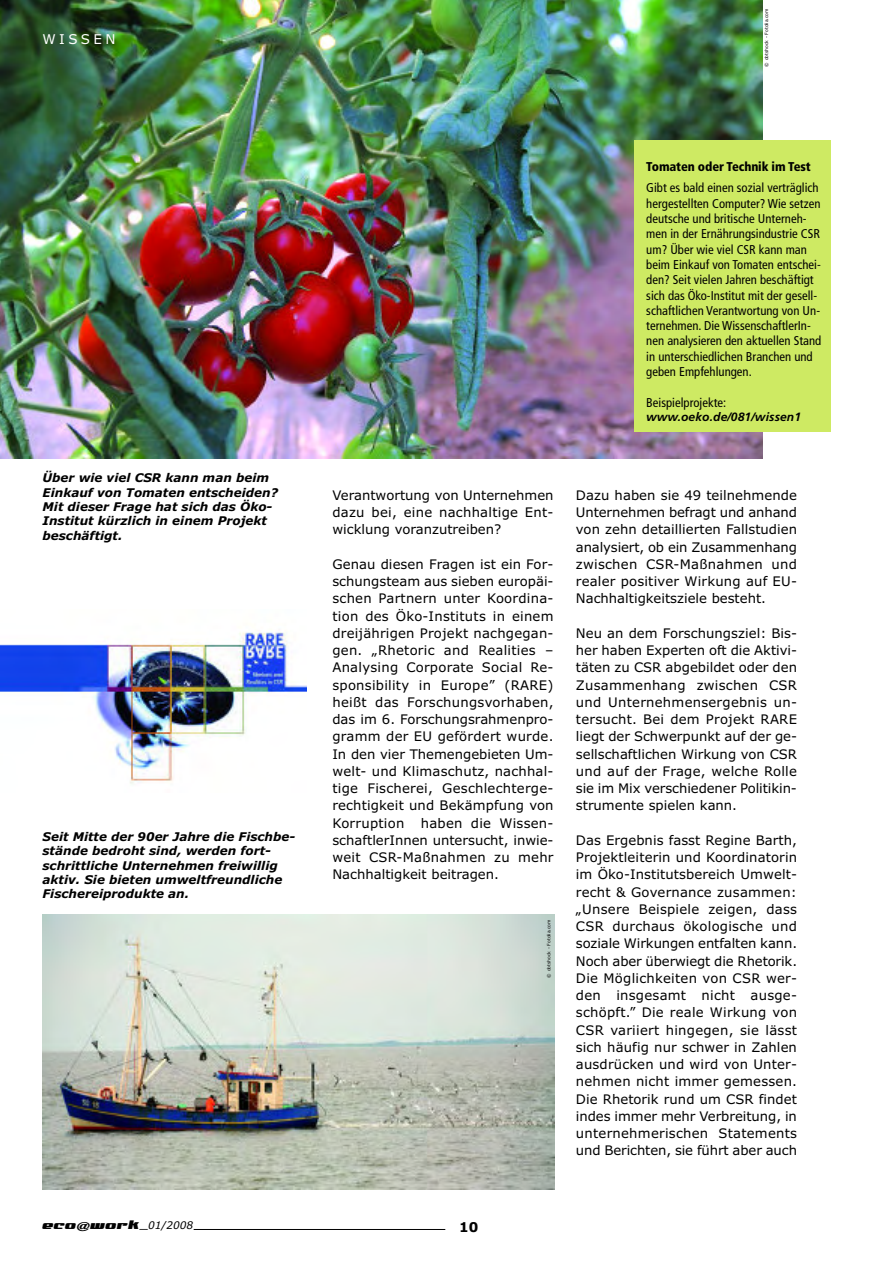
<style>
.page{position:relative;width:893px;height:1263px;background:#fff}
.page>*{position:absolute;margin:0;border:0;box-sizing:border-box;transform-origin:0 0}
.t1{font:13.5px "Nationalyze ALP";color:#000}
.t2{font:13.5px "Verdana";letter-spacing:.255em;color:#fff}
.t3{font:700 13.5px "Verdana";color:#000}
.t4{font:13.2px/17.2px "Verdana";color:#000;text-align:justify}
.t5{font:condensed 12.75px/15.3px "Frutiger";color:#000}
.t6{font:900 condensed 12.75px "Frutiger";letter-spacing:-.01em;color:#000}
.t7{font:italic 700 12px/14.4px "Verdana";color:#000}
.t8{font:italic 700 12px "Frutiger";letter-spacing:.01em;color:#000}
.t9{font:4.5px "Verdana";color:#000}
.s1{font-family:"Verdana";font-style:italic;font-size:10.5px}
</style>
<div class="page">
<img style="left:0;top:0;width:762px;height:458px">
<div style="left:634px;top:140px;width:197px;height:292px;background:#ceea63"></div>
<hr style="left:194px;top:1229px;width:251px;height:1px;background:#000">
<img style="left:43px;top:915px;width:511px;height:274px">
<img style="left:0;top:632px;width:306px;height:152px">
<p class="t2" style="left:43px;top:35px;width:75px">WISSEN</p>
<p class="t9" style="left:765px;top:67px;width:60px;rotate:-90deg">© dotshock - Fotolia.com</p>
<p class="t7" style="left:43px;top:472px;width:237px">Über wie viel CSR kann man beim<br>Einkauf von Tomaten entscheiden?<br>Mit dieser Frage hat sich das Öko-<br>Institut kürzlich in einem Projekt beschäftigt.</p>
<p class="t7" style="left:43px;top:830px;width:254px">Seit Mitte der 90er Jahre die Fischbe&shy;stände bedroht sind, werden fort&shy;schrittliche Unternehmen freiwillig aktiv. Sie bieten umweltfreundliche Fischereiprodukte an.</p>
<p class="t6" style="left:646px;top:162px;width:166px">Tomaten oder Technik im Test</p>
<p class="t5" style="left:646px;top:181px;width:177px">Gibt es bald einen sozial verträglich hergestellten Computer? Wie setzen deutsche und britische Unterneh&shy;men in der Ernährungsindustrie CSR um? Über wie viel CSR kann man beim Einkauf von Tomaten entschei&shy;den? Seit vielen Jahren beschäftigt sich das Öko-Institut mit der gesell&shy;schaftlichen Verantwortung von Un&shy;ternehmen. Die WissenschaftlerIn&shy;nen analysieren den aktuellen Stand in unterschiedlichen Branchen und geben Empfehlungen.</p>
<p class="t5" style="left:646px;top:396px;width:81px">Beispielprojekte:</p>
<p class="t8" style="left:646px;top:412px;width:156px">www.oeko.de/081/wissen1</p>
<p class="t4" style="left:332px;top:488px;width:223px">Verantwortung von Unternehmen dazu bei, eine nachhaltige Ent&shy;wicklung voranzutreiben?</p>
<p class="t4" style="left:332px;top:557px;width:223px">Genau diesen Fragen ist ein For&shy;schungsteam aus sieben europäi&shy;schen Partnern unter Koordina&shy;tion des Öko-Instituts in einem dreijährigen Projekt nachgegan&shy;gen. „Rhetoric and Realities – Analysing Corporate Social Re&shy;sponsibility in Europe” (RARE) heißt das Forschungsvorhaben, das im 6. Forschungsrahmenpro&shy;gramm der EU gefördert wurde.<br>In den vier Themengebieten Um&shy;welt- und Klimaschutz, nachhal&shy;tige Fischerei, Geschlechterge&shy;rechtigkeit und Bekämpfung von Korruption haben die Wissen&shy;schaftlerInnen untersucht, inwie&shy;weit CSR-Maßnahmen zu mehr Nachhaltigkeit beitragen.</p>
<p class="t9" style="left:547px;top:977px;width:60px;rotate:-90deg">© dotshock - Fotolia.com</p>
<p class="t4" style="left:576px;top:488px;width:223px">Dazu haben sie 49 teilnehmende Unternehmen befragt und anhand von zehn detaillierten Fallstudien analysiert, ob ein Zusammenhang zwischen CSR-Maßnahmen und realer positiver Wirkung auf EU-Nachhaltigkeitsziele besteht.</p>
<p class="t4" style="left:576px;top:626px;width:223px">Neu an dem Forschungsziel: Bis&shy;her haben Experten oft die Aktivi&shy;täten zu CSR abgebildet oder den Zusammenhang zwischen CSR und Unternehmensergebnis un&shy;tersucht. Bei dem Projekt RARE liegt der Schwerpunkt auf der ge&shy;sellschaftlichen Wirkung von CSR und auf der Frage, welche Rolle sie im Mix verschiedener Politikin&shy;strumente spielen kann.</p>
<p class="t4" style="left:576px;top:833px;width:223px">Das Ergebnis fasst Regine Barth, Projektleiterin und Koordinatorin im Öko-Institutsbereich Umwelt&shy;recht &amp; Governance zusammen: „Unsere Beispiele zeigen, dass CSR durchaus ökologische und soziale Wirkungen entfalten kann.<br>Noch aber überwiegt die Rhetorik.<br>Die Möglichkeiten von CSR wer&shy;den insgesamt nicht ausge&shy;schöpft.” Die reale Wirkung von CSR variiert hingegen, sie lässt sich häufig nur schwer in Zahlen ausdrücken und wird von Unter&shy;nehmen nicht immer gemessen.<br>Die Rhetorik rund um CSR findet indes immer mehr Verbreitung, in unternehmerischen Statements und Berichten, sie führt aber auch</p>
<p class="t1" style="left:43px;top:1216px;width:152px">eco@work_<span class="s1">01/2008</span></p>
<p class="t3" style="left:459px;top:1222px;width:21px">10</p>
</div>
